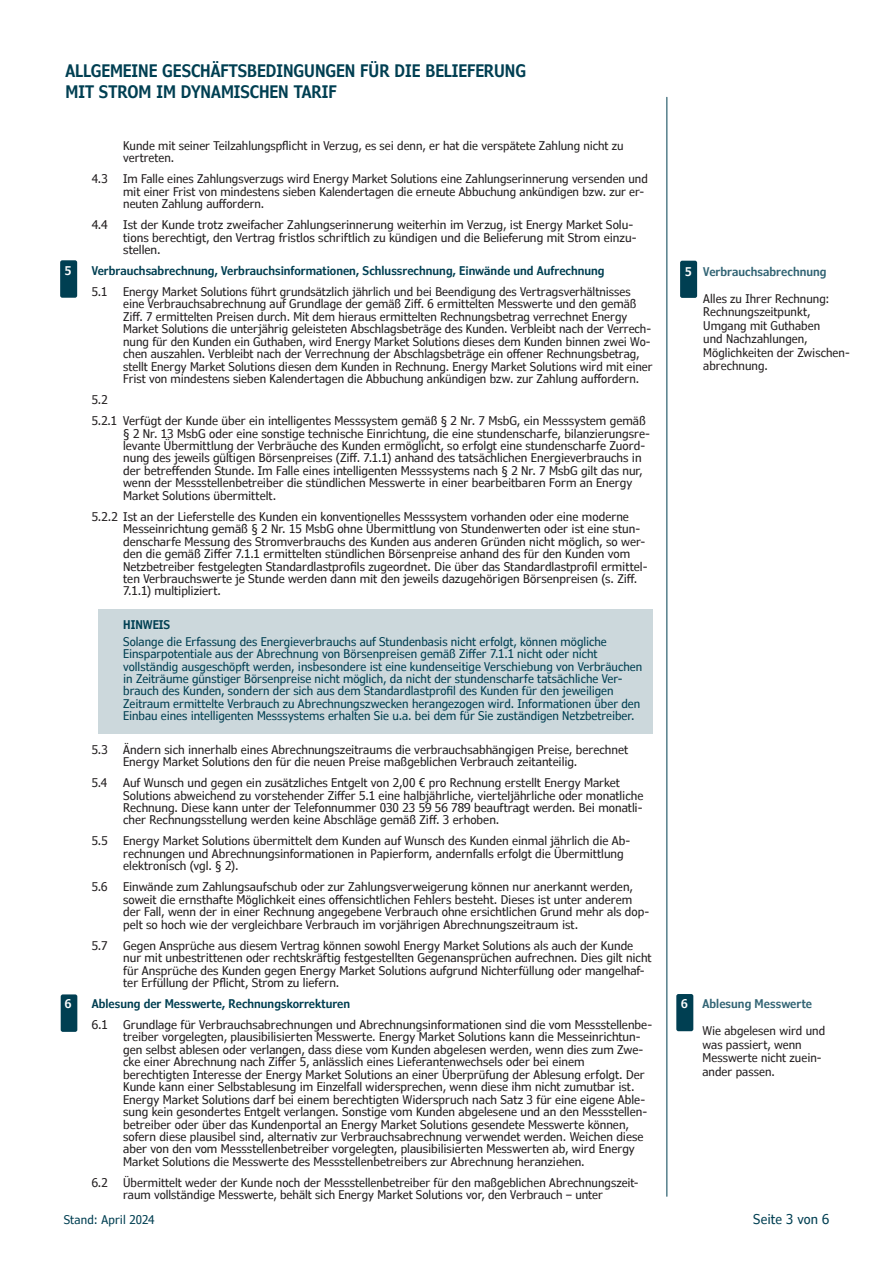
<style>
.page{position:relative;width:893px;height:1263px;background:#fff}
.page>*{position:absolute;margin:0;border:0;box-sizing:border-box;transform-origin:0 0}
.t1{font:600 condensed 17.25px/20.7px "Verdana Pro";color:#003f52}
.t2{font:condensed 13.5px "Verdana Pro";letter-spacing:.005em;color:#003f52}
._03_Fließtext{font:condensed 12px/12.5px "Verdana Pro";color:#231f20}
._03_Fließtext-2{font:condensed 12px/12.5px "Verdana Pro";color:#003f52}
._03_Fließtext-3{font:600 condensed 12px "Verdana Pro";color:#003f52}
._03_Fließtext-4{font:600 condensed 12px "Verdana Pro";letter-spacing:.005em;color:#336575}
._03_Fließtext-5{font:600 condensed 12px "Verdana Pro";color:#fff}
.s1{color:#fff}
</style>
<div class="page">
<div style="left:61px;top:994px;width:16px;height:38px;background:#003f52;border-radius:2px"></div>
<div style="left:99px;top:610px;width:554px;height:124px;background:#ccd8dc"></div>
<div style="left:60px;top:260px;width:17px;height:38px;background:#003f52;border-radius:2px"></div>
<hr style="left:666px;top:97px;width:1px;height:1099px;background:#003f52">
<div style="left:676px;top:994px;width:17px;height:37px;background:#003f52;border-radius:2px"></div>
<div style="left:680px;top:261px;width:17px;height:37px;background:#003f52;border-radius:2px"></div>
<h1 class="t1" style="left:65px;top:60px;width:462px">ALLGEMEINE GESCHÄFTSBEDINGUNGEN FÜR DIE BELIEFERUNG<br>MIT STROM IM DYNAMISCHEN TARIF</h1>
<p class="_03_Fließtext" style="left:123px;top:140px;width:502px">Kunde mit seiner Teilzahlungspflicht in Verzug, es sei denn, er hat die verspätete Zahlung nicht zu vertreten.</p>
<p class="_03_Fließtext" style="left:92px;top:173px;width:17px">4.3</p>
<p class="_03_Fließtext" style="left:123px;top:173px;width:526px">Im Falle eines Zahlungsverzugs wird Energy Market Solutions eine Zahlungserinnerung versenden und mit einer Frist von mindestens sieben Kalendertagen die erneute Abbuchung ankündigen bzw. zur er&shy;neuten Zahlung auffordern.</p>
<p class="_03_Fließtext" style="left:92px;top:219px;width:17px">4.4</p>
<p class="_03_Fließtext" style="left:123px;top:219px;width:515px">Ist der Kunde trotz zweifacher Zahlungserinnerung weiterhin im Verzug, ist Energy Market Solu&shy;tions berechtigt, den Vertrag fristlos schriftlich zu kündigen und die Belieferung mit Strom einzu&shy;stellen.</p>
<p class="_03_Fließtext-5" style="left:65px;top:263px;width:8px">5</p>
<p class="_03_Fließtext-3" style="left:92px;top:263px;width:514px">Verbrauchsabrechnung, Verbrauchsinformationen, Schlussrechnung, Einwände und Aufrechnung</p>
<p class="_03_Fließtext" style="left:92px;top:286px;width:17px">5.1</p>
<p class="_03_Fließtext" style="left:123px;top:286px;width:531px">Energy Market Solutions führt grundsätzlich jährlich und bei Beendigung des Vertragsverhältnisses eine Verbrauchsabrechnung auf Grundlage der gemäß Ziff. 6 ermittelten Messwerte und den gemäß Ziff. 7 ermittelten Preisen durch. Mit dem hieraus ermittelten Rechnungsbetrag verrechnet Energy Market Solutions die unterjährig geleisteten Abschlagsbeträge des Kunden. Verbleibt nach der Verrech&shy;nung für den Kunden ein Guthaben, wird Energy Market Solutions dieses dem Kunden binnen zwei Wo&shy;chen auszahlen. Verbleibt nach der Verrechnung der Abschlagsbeträge ein offener Rechnungsbetrag, stellt Energy Market Solutions diesen dem Kunden in Rechnung. Energy Market Solutions wird mit einer Frist von mindestens sieben Kalendertagen die Abbuchung ankündigen bzw. zur Zahlung auffordern.</p>
<p class="_03_Fließtext" style="left:92px;top:394px;width:17px">5.2</p>
<p class="_03_Fließtext" style="left:123px;top:415px;width:528px;text-indent:-32px">5.2.1 Verfügt der Kunde über ein intelligentes Messsystem gemäß § 2 Nr. 7 MsbG, ein Messsystem gemäß § 2 Nr. 13 MsbG oder eine sonstige technische Einrichtung, die eine stundenscharfe, bilanzierungsre&shy;levante Übermittlung der Verbräuche des Kunden ermöglicht, so erfolgt eine stundenscharfe Zuord&shy;nung des jeweils gültigen Börsenpreises (Ziff. 7.1.1) anhand des tatsächlichen Energieverbrauchs in der betreffenden Stunde. Im Falle eines intelligenten Messsystems nach § 2 Nr. 7 MsbG gilt das nur, wenn der Messstellenbetreiber die stündlichen Messwerte in einer bearbeitbaren Form an Energy Market Solutions übermittelt.</p>
<p class="_03_Fließtext" style="left:123px;top:510px;width:526px;text-indent:-31px">5.2.2 Ist an der Lieferstelle des Kunden ein konventionelles Messsystem vorhanden oder eine moderne Messeinrichtung gemäß § 2 Nr. 15 MsbG ohne Übermittlung von Stundenwerten oder ist eine stun&shy;denscharfe Messung des Stromverbrauchs des Kunden aus anderen Gründen nicht möglich, so wer&shy;den die gemäß Ziffer 7.1.1 ermittelten stündlichen Börsenpreise anhand des für den Kunden vom Netzbetreiber festgelegten Standardlastprofils zugeordnet. Die über das Standardlastprofil ermittel&shy;ten Verbrauchswerte je Stunde werden dann mit den jeweils dazugehörigen Börsenpreisen (s. Ziff.<br>7.1.1) multipliziert.</p>
<p class="_03_Fließtext-3" style="left:123px;top:617px;width:49px">HINWEIS</p>
<p class="_03_Fließtext-2" style="left:123px;top:635px;width:521px">Solange die Erfassung des Energieverbrauchs auf Stundenbasis nicht erfolgt, können mögliche Einsparpotentiale aus der Abrechnung von Börsenpreisen gemäß Ziffer 7.1.1 nicht oder nicht vollständig ausgeschöpft werden, insbesondere ist eine kundenseitige Verschiebung von Verbräuchen in Zeiträume günstiger Börsenpreise nicht möglich, da nicht der stundenscharfe tatsächliche Ver&shy;brauch des Kunden, sondern der sich aus dem Standardlastprofil des Kunden für den jeweiligen Zeitraum ermittelte Verbrauch zu Abrechnungszwecken herangezogen wird. Informationen über den Einbau eines intelligenten Messsystems erhalten Sie u.a. bei dem für Sie zuständigen Netzbetreiber.</p>
<p class="_03_Fließtext" style="left:92px;top:743px;width:18px">5.3</p>
<p class="_03_Fließtext" style="left:123px;top:743px;width:506px">Ändern sich innerhalb eines Abrechnungszeitraums die verbrauchsabhängigen Preise, berechnet<br>Energy Market Solutions den für die neuen Preise maßgeblichen Verbrauch zeitanteilig.</p>
<p class="_03_Fließtext" style="left:92px;top:777px;width:17px">5.4</p>
<p class="_03_Fließtext" style="left:123px;top:777px;width:522px">Auf Wunsch und gegen ein zusätzliches Entgelt von 2,00 € pro Rechnung erstellt Energy Market Solutions abweichend zu vorstehender Ziffer 5.1 eine halbjährliche, vierteljährliche oder monatliche Rechnung. Diese kann unter der Telefonnummer 030 23 59 56 789 beauftragt werden. Bei monatli&shy;cher Rechnungsstellung werden keine Abschläge gemäß Ziff. 3 erhoben.</p>
<p class="_03_Fließtext" style="left:92px;top:835px;width:17px">5.5</p>
<p class="_03_Fließtext" style="left:123px;top:835px;width:509px">Energy Market Solutions übermittelt dem Kunden auf Wunsch des Kunden einmal jährlich die Ab&shy;rechnungen und Abrechnungsinformationen in Papierform, andernfalls erfolgt die Übermittlung elektronisch (vgl. § 2).</p>
<p class="_03_Fließtext" style="left:92px;top:881px;width:17px">5.6</p>
<p class="_03_Fließtext" style="left:123px;top:881px;width:528px">Einwände zum Zahlungsaufschub oder zur Zahlungsverweigerung können nur anerkannt werden, soweit die ernsthafte Möglichkeit eines offensichtlichen Fehlers besteht. Dieses ist unter anderem der Fall, wenn der in einer Rechnung angegebene Verbrauch ohne ersichtlichen Grund mehr als dop&shy;pelt so hoch wie der vergleichbare Verbrauch im vorjährigen Abrechnungszeitraum ist.</p>
<p class="_03_Fließtext" style="left:92px;top:939px;width:17px">5.7</p>
<p class="_03_Fließtext" style="left:123px;top:939px;width:530px">Gegen Ansprüche aus diesem Vertrag können sowohl Energy Market Solutions als auch der Kunde nur mit unbestrittenen oder rechtskräftig festgestellten Gegenansprüchen aufrechnen. Dies gilt nicht für Ansprüche des Kunden gegen Energy Market Solutions aufgrund Nichterfüllung oder mangelhaf&shy;ter Erfüllung der Pflicht, Strom zu liefern.</p>
<p class="_03_Fließtext-5" style="left:65px;top:996px;width:8px">6</p>
<p class="_03_Fließtext-3" style="left:92px;top:996px;width:260px">Ablesung der Messwerte, Rechnungskorrekturen</p>
<p class="_03_Fließtext" style="left:92px;top:1018px;width:18px">6.1</p>
<p class="_03_Fließtext" style="left:123px;top:1018px;width:531px">Grundlage für Verbrauchsabrechnungen und Abrechnungsinformationen sind die vom Messstellenbe&shy;treiber vorgelegten, plausibilisierten Messwerte. Energy Market Solutions kann die Messeinrichtun&shy;gen selbst ablesen oder verlangen, dass diese vom Kunden abgelesen werden, wenn dies zum Zwe&shy;cke einer Abrechnung nach Ziffer 5, anlässlich eines Lieferantenwechsels oder bei einem berechtigten Interesse der Energy Market Solutions an einer Überprüfung der Ablesung erfolgt. Der Kunde kann einer Selbstablesung im Einzelfall widersprechen, wenn diese ihm nicht zumutbar ist.<br>Energy Market Solutions darf bei einem berechtigten Widerspruch nach Satz 3 für eine eigene Able&shy;sung kein gesondertes Entgelt verlangen. Sonstige vom Kunden abgelesene und an den Messstellen&shy;betreiber oder über das Kundenportal an Energy Market Solutions gesendete Messwerte können, sofern diese plausibel sind, alternativ zur Verbrauchsabrechnung verwendet werden. Weichen diese aber von den vom Messstellenbetreiber vorgelegten, plausibilisierten Messwerten ab, wird Energy Market Solutions die Messwerte des Messstellenbetreibers zur Abrechnung heranziehen.</p>
<p class="_03_Fließtext" style="left:92px;top:1176px;width:18px">6.2</p>
<p class="_03_Fließtext" style="left:123px;top:1176px;width:517px">Übermittelt weder der Kunde noch der Messstellenbetreiber für den maßgeblichen Abrechnungszeit&shy;raum vollständige Messwerte, behält sich Energy Market Solutions vor, den Verbrauch – unter</p>
<p class="_03_Fließtext-4" style="left:685px;top:264px;width:143px"><span class="s1">5</span> Verbrauchsabrechnung</p>
<p class="_03_Fließtext" style="left:703px;top:292px;width:148px;line-height:13.5px">Alles zu Ihrer Rechnung:<br>Rechnungszeitpunkt,<br>Umgang mit Guthaben<br>und Nachzahlungen,<br>Möglichkeiten der Zwischen&shy;abrechnung.</p>
<p class="_03_Fließtext-4" style="left:681px;top:996px;width:132px"><span class="s1">6</span> Ablesung Messwerte</p>
<p class="_03_Fließtext" style="left:702px;top:1024px;width:124px;line-height:13.5px">Wie abgelesen wird und was passiert, wenn<br>Messwerte nicht zuein&shy;ander passen.</p>
<p class="_03_Fließtext-2" style="left:64px;top:1213px;width:92px">Stand: April 2024</p>
<p class="t2" style="left:753px;top:1210px;width:77px">Seite 3 von 6</p>
</div>
